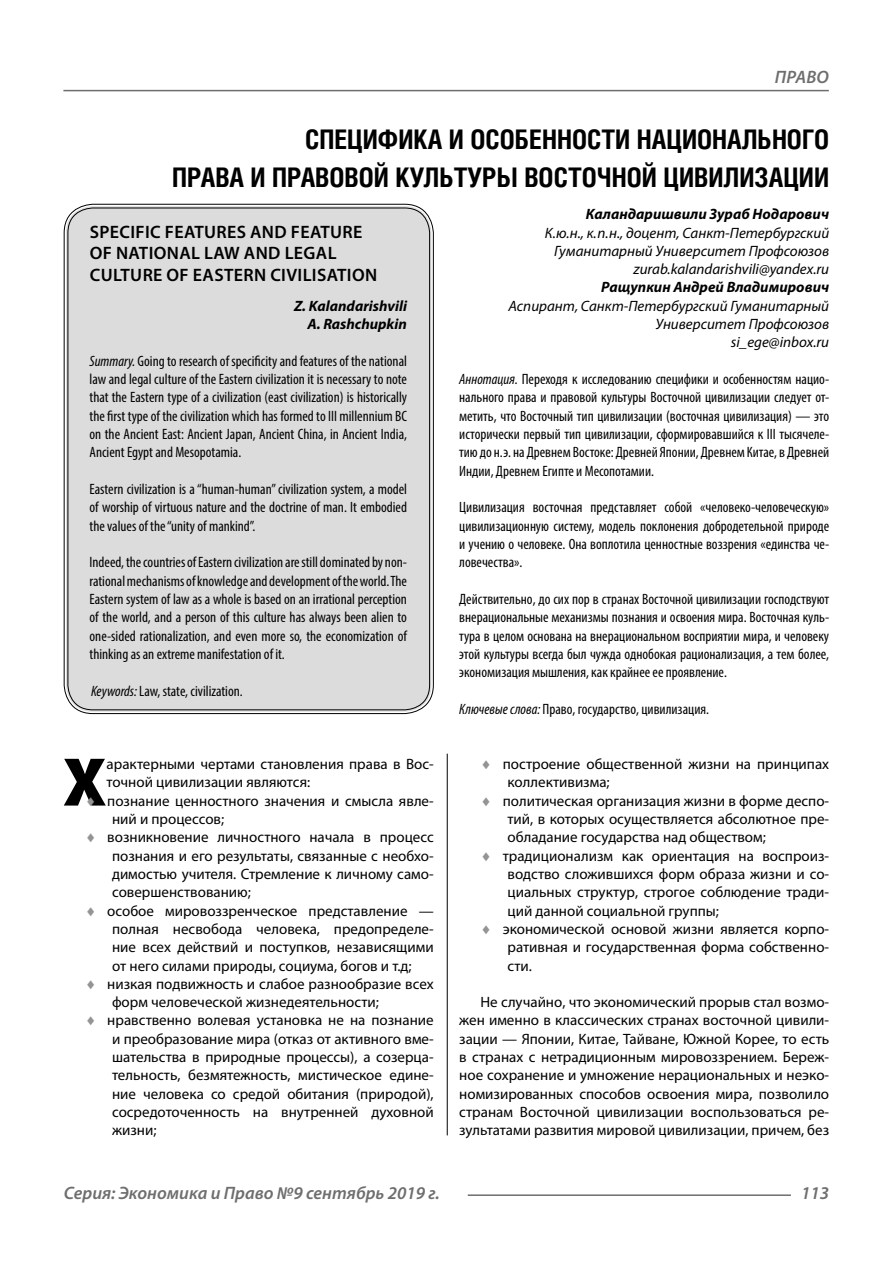
<style>
.page{position:relative;width:893px;height:1263px;background:#fff}
.page>*{position:absolute;margin:0;border:0;box-sizing:border-box;transform-origin:0 0}
.Bukvica{font:900 69.3px "Myriad Pro";color:#000}
.Header{font:700 27px/37.5px "Helios Cond C";color:#000;text-align:right}
.Header-eng{font:600 18px/21.6px "Myriad Pro";letter-spacing:.02em;color:#000}
.t1{font:italic 600 18px "Myriad Pro";color:#6e6e6e}
.Normal{font:15px/18.3px "Myriad Pro";color:#000;text-align:justify}
.Annotation-rus{font:condensed 15px/18.3px "Myriad Pro";color:#000;text-align:justify}
.Annotation-eng{font:condensed 15px/18.3px "Myriad Pro";color:#000;text-align:justify}
.Author-doc{font:italic 15px/18.3px "Myriad Pro";color:#000;text-align:right}
.Bukvica-2{font:15px/18.3px "Myriad Pro";color:#000}
.Author{font:italic 700 15px "Myriad Pro";color:#000}
.Author-email{font:italic 15px "Myriad Pro";color:#000}
.Author-eng{font:italic 700 15px "Myriad Pro";color:#000}
.s1{font-style:italic}
.s2{color:#949494}
</style>
<div class="page">
<hr style="left:447px;top:128px;width:1px;height:1007px;background:#000">
<div style="left:43px;top:0;width:786px;height:753px;background:#fff"></div>
<div style="left:66px;top:206px;width:365px;height:506px;background:#dcdcdc;border-radius:27px"></div>
<hr style="left:63px;top:90px;width:766px;height:1px;background:#6e6e6e">
<hr style="left:468px;top:1194px;width:323px;height:2px;background:#6e6e6e">
<p class="t1" style="left:775px;top:66px;width:24px">Право</p>
<p class="Header" style="left:172px;top:120px;width:658px">СПЕЦИФИКА И ОСОБЕННОСТИ НАЦИОНАЛЬНОГО<br>ПРАВА И ПРАВОВОЙ КУЛЬТУРЫ ВОСТОЧНОЙ ЦИВИЛИЗАЦИИ</p>
<p class="Author" style="left:586px;top:204px;width:245px">Каландаришвили Зураб Нодарович</p>
<p class="Author-doc" style="left:545px;top:223px;width:286px">К.ю.н., к.п.н., доцент, Санкт-Петербургский<br>Гуманитарный Университет Профсоюзов</p>
<p class="Author-email" style="left:633px;top:260px;width:197px">zurab.kalandarishvili@yandex.ru</p>
<p class="Author" style="left:601px;top:278px;width:229px">Ращупкин Андрей Владимирович</p>
<p class="Author-doc" style="left:508px;top:296px;width:322px">Аспирант, Санкт-Петербургский Гуманитарный<br>Университет Профсоюзов</p>
<p class="Author-email" style="left:731px;top:333px;width:100px">si_ege@inbox.ru</p>
<p class="Annotation-rus" style="left:459px;top:370px;width:371px"><span class="s1">Аннотация.</span> Переходя к исследованию специфики и особенностям нацио&shy;нального права и правовой культуры Восточной цивилизации следует от&shy;метить, что Восточный тип цивилизации (восточная цивилизация) — это исторически первый тип цивилизации, сформировавшийся к III тысячеле&shy;тию до н.э. на Древнем Востоке: Древней Японии, Древнем Китае, в Древней Индии, Древнем Египте и Месопотамии.</p>
<p class="Annotation-rus" style="left:459px;top:498px;width:371px">Цивилизация восточная представляет собой «человеко-человеческую» цивилизационную систему, модель поклонения добродетельной природе и учению о человеке. Она воплотила ценностные воззрения «единства че&shy;ловечества».</p>
<p class="Annotation-rus" style="left:459px;top:590px;width:371px">Действительно, до сих пор в странах Восточной цивилизации господствуют внерациональные механизмы познания и освоения мира. Восточная куль&shy;тура в целом основана на внерациональном восприятии мира, и человеку этой культуры всегда был чужда однобокая рационализация, а тем более, экономизация мышления, как крайнее ее проявление.</p>
<p class="Annotation-rus" style="left:459px;top:700px;width:251px"><span class="s1">Ключевые слова:</span> Право, государство, цивилизация.</p>
<p class="Header-eng" style="left:90px;top:220px;width:289px">SPECIFIC FEATURES AND FEATURE<br>OF NATIONAL LAW AND LEGAL<br>CULTURE OF EASTERN CIVILISATION</p>
<p class="Author-eng" style="left:294px;top:296px;width:115px">Z. Kalandarishvili</p>
<p class="Author-eng" style="left:307px;top:314px;width:101px">A. Rashchupkin</p>
<p class="Annotation-eng" style="left:90px;top:351px;width:319px"><span class="s1">Summary.</span> Going to research of specificity and features of the national law and legal culture of the Eastern civilization it is necessary to note that the Eastern type of a civilization (east civilization) is historically the first type of the civilization which has formed to III millennium BC on the Ancient East: Ancient Japan, Ancient China, in Ancient India, Ancient Egypt and Mesopotamia.</p>
<p class="Annotation-eng" style="left:90px;top:480px;width:319px">Eastern civilization is a “human-human” civilization system, a model of worship of virtuous nature and the doctrine of man. It embodied the values of the “unity of mankind”.</p>
<p class="Annotation-eng" style="left:90px;top:553px;width:319px">Indeed, the countries of Eastern civilization are still dominated by non&shy;rational mechanisms of knowledge and development of the world. The Eastern system of law as a whole is based on an irrational perception of the world, and a person of this culture has always been alien to one-sided rationalization, and even more so, the economization of thinking as an extreme manifestation of it.</p>
<p class="Annotation-eng" style="left:91px;top:681px;width:153px"><span class="s1">Keywords:</span> Law, state, civilization.</p>
<p class="Bukvica" style="left:63px;top:736px;width:45px">Х</p>
<p class="Bukvica-2" style="left:107px;top:754px;width:329px">арактерными чертами становления права в Вос&shy;точной цивилизации являются:</p>
<p class="Normal" style="left:112px;top:791px;width:323px;text-indent:-27px"><span class="s2">♦</span> познание ценностного значения и смысла явле&shy;ний и процессов;</p>
<p class="Normal" style="left:112px;top:828px;width:323px;text-indent:-27px"><span class="s2">♦</span> возникновение личностного начала в процесс познания и его результаты, связанные с необхо&shy;димостью учителя. Стремление к личному само&shy;совершенствованию;</p>
<p class="Normal" style="left:112px;top:901px;width:323px;text-indent:-27px"><span class="s2">♦</span> особое мировоззренческое представление — полная несвобода человека, предопределе&shy;ние всех действий и поступков, независящими от него силами природы, социума, богов и т.д;</p>
<p class="Normal" style="left:112px;top:974px;width:323px;text-indent:-27px"><span class="s2">♦</span> низкая подвижность и слабое разнообразие всех форм человеческой жизнедеятельности;</p>
<p class="Normal" style="left:112px;top:1011px;width:323px;text-indent:-27px"><span class="s2">♦</span> нравственно волевая установка не на познание и преобразование мира (отказ от активного вме&shy;шательства в природные процессы), а созерца&shy;тельность, безмятежность, мистическое едине&shy;ние человека со средой обитания (природой), сосредоточенность на внутренней духовной жизни;</p>
<p class="Normal" style="left:507px;top:754px;width:323px;text-indent:-27px"><span class="s2">♦</span> построение общественной жизни на принципах коллективизма;</p>
<p class="Normal" style="left:507px;top:791px;width:323px;text-indent:-27px"><span class="s2">♦</span> политическая организация жизни в форме деспо&shy;тий, в которых осуществляется абсолютное пре&shy;обладание государства над обществом;</p>
<p class="Normal" style="left:507px;top:846px;width:323px;text-indent:-27px"><span class="s2">♦</span> традиционализм как ориентация на воспроиз&shy;водство сложившихся форм образа жизни и со&shy;циальных структур, строгое соблюдение тради&shy;ций данной социальной группы;</p>
<p class="Normal" style="left:507px;top:919px;width:323px;text-indent:-27px"><span class="s2">♦</span> экономической основой жизни является корпо&shy;ративная и государственная форма собственно&shy;сти.</p>
<p class="Normal" style="left:459px;top:993px;width:371px;text-indent:21px">Не случайно, что экономический прорыв стал возмо&shy;жен именно в классических странах восточной цивили&shy;зации — Японии, Китае, Тайване, Южной Корее, то есть в странах с нетрадиционным мировоззрением. Береж&shy;ное сохранение и умножение нерациональных и неэко&shy;номизированных способов освоения мира, позволило странам Восточной цивилизации воспользоваться ре&shy;зультатами развития мировой цивилизации, причем, без</p>
<p class="t1" style="left:64px;top:1182px;width:377px">Серия: Экономика и Право №9 сентябрь 2019 г.</p>
<p class="t1" style="left:801px;top:1182px;width:30px">113</p>
</div>
